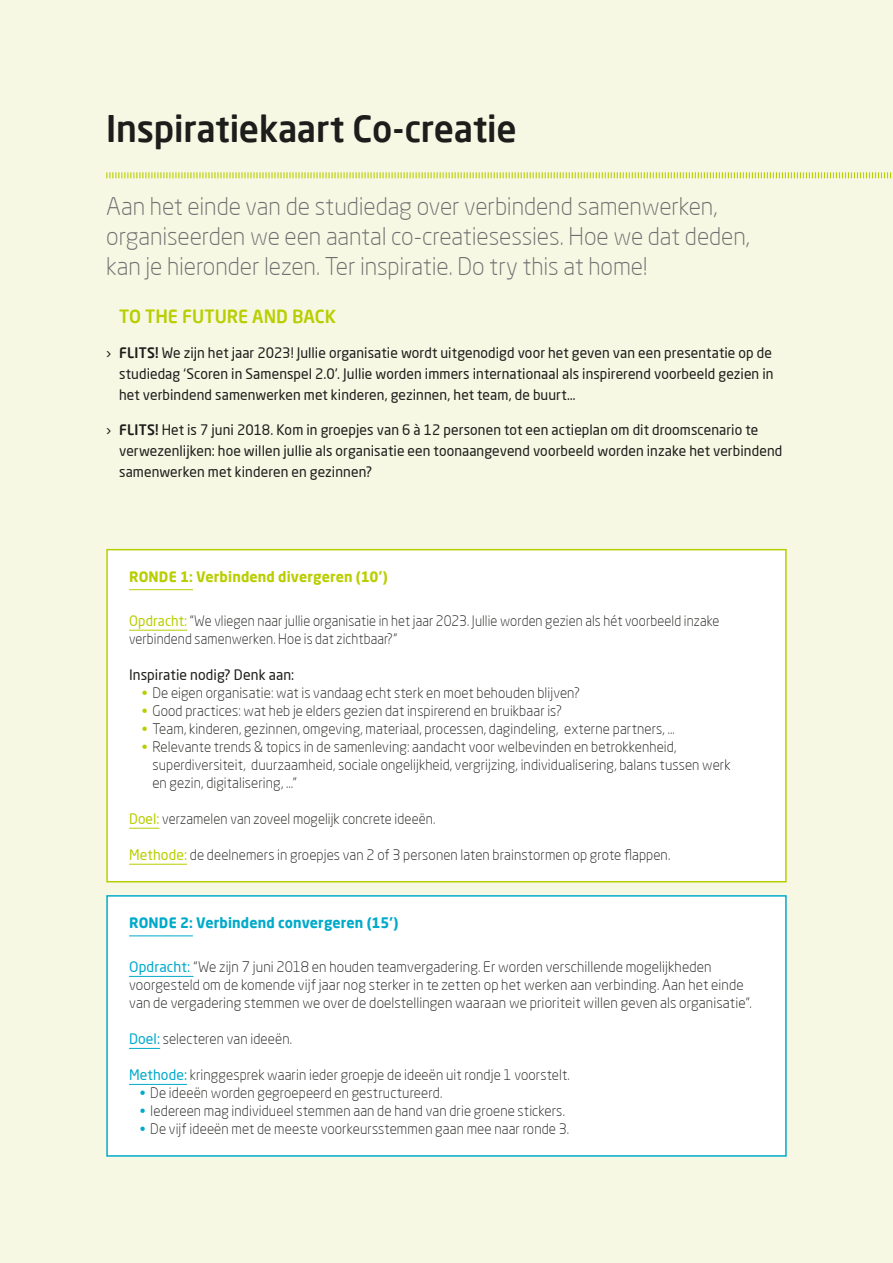
<style>
.page{position:relative;width:893px;height:1263px;background:#f6f8e4}
.page>*{position:absolute;margin:0;border:0;box-sizing:border-box;transform-origin:0 0}
.t1{font:500 36px "Neo Sans Pro";letter-spacing:-.005em;color:#1d1d1b}
.t2{font:300 24px/30px "Neo Sans Pro";letter-spacing:-.005em;color:#706f6f}
.t3{font:500 18px "Neo Sans Pro";letter-spacing:-.005em;color:#b9ce00}
.t4{font:300 14.25px/18px "Neo Sans Pro";letter-spacing:.005em;color:#1d1d1b}
.t5{font:14.25px/21px "Neo Sans Pro";letter-spacing:.005em;color:#1d1d1b;text-align:justify}
.t6{font:300 14.25px/18px "Neo Sans Pro";letter-spacing:.005em;color:#1d1d1b;scale:.95 1}
.t7{font:300 14.25px "Neo Sans Pro";letter-spacing:.005em;color:#1d1d1b;scale:.96 1}
.t8{font:700 14.25px "Neo Sans Pro";letter-spacing:.01em;color:#00aaca}
.t9{font:700 14.25px "Neo Sans Pro";letter-spacing:.01em;color:#b9ce00}
.s1{font-weight:500}
.s2{font-weight:400;color:#b9ce00}
.s3{color:#b9ce00}
.s4{font-weight:400;color:#00aaca}
.s5{color:#00aaca}
</style>
<div class="page">
<svg style="left:106px;top:172px;width:786px;height:7px"></svg>
<div style="left:107px;top:550px;width:679px;height:332px;background:#fff"></div>
<hr style="left:129px;top:589px;width:64px;height:1px;background:#b9ce00">
<hr style="left:129px;top:630px;width:58px;height:1px;background:#b9ce00">
<hr style="left:129px;top:828px;width:30px;height:1px;background:#b9ce00">
<hr style="left:129px;top:864px;width:58px;height:1px;background:#b9ce00">
<div style="left:106px;top:549px;width:681px;height:333px;border:2px solid #b9ce00"></div>
<div style="left:107px;top:896px;width:679px;height:260px;background:#fff"></div>
<hr style="left:129px;top:935px;width:64px;height:1px;background:#00aaca">
<hr style="left:129px;top:976px;width:64px;height:1px;background:#00aaca">
<hr style="left:129px;top:1048px;width:31px;height:1px;background:#00aaca">
<hr style="left:129px;top:1084px;width:58px;height:1px;background:#00aaca">
<div style="left:106px;top:895px;width:681px;height:262px;border:2px solid #00aaca"></div>
<h1 class="t1" style="left:106px;top:106px;width:412px">Inspiratiekaart Co-creatie</h1>
<h2 class="t2" style="left:106px;top:190px;width:645px">Aan het einde van de studiedag over verbindend samenwerken, organiseerden we een aantal co-creatiesessies. Hoe we dat deden, kan je hieronder lezen. Ter inspiratie. Do try this at home!</h2>
<p class="t3" style="left:119px;top:305px;width:218px">TO THE FUTURE AND BACK</p>
<p class="t5" style="left:119px;top:342px;width:656px;text-indent:-13px">› <span class="s1">FLITS!</span> We zijn het jaar 2023! Jullie organisatie wordt uitgenodigd voor het geven van een presentatie op de studiedag ‘Scoren in Samenspel 2.0’. Jullie worden immers internationaal als inspirerend voorbeeld gezien in het verbindend samenwerken met kinderen, gezinnen, het team, de buurt…</p>
<p class="t5" style="left:119px;top:419px;width:665px;text-align:left;text-indent:-13px">› <span class="s1">FLITS!</span> Het is 7 juni 2018. Kom in groepjes van 6 à 12 personen tot een actieplan om dit droomscenario te verwezenlijken: hoe willen jullie als organisatie een toonaangevend voorbeeld worden inzake het verbindend samenwerken met kinderen en gezinnen?</p>
<p class="t9" style="left:129px;top:568px;width:260px">RONDE 1: Verbindend divergeren (10’)</p>
<p class="t6" style="left:129px;top:611px;width:623px"><span class="s2">Opdracht:</span> “We vliegen naar jullie organisatie in het jaar 2023. Jullie worden gezien als hét voorbeeld inzake verbindend samenwerken. Hoe is dat zichtbaar?”</p>
<p class="t5" style="left:129px;top:664px;width:167px">Inspiratie nodig? Denk aan:</p>
<p class="t4" style="left:142px;top:683px;width:440px"><span class="s3">•</span> De eigen organisatie: wat is vandaag echt sterk en moet behouden blijven?</p>
<p class="t4" style="left:142px;top:701px;width:422px"><span class="s3">•</span> Good practices: wat heb je elders gezien dat inspirerend en bruikbaar is?</p>
<p class="t4" style="left:142px;top:719px;width:534px"><span class="s3">•</span> Team, kinderen, gezinnen, omgeving, materiaal, processen, dagindeling, externe partners, …</p>
<p class="t4" style="left:152px;top:737px;width:580px;text-indent:-11px"><span class="s3">•</span> Relevante trends &amp; topics in de samenleving: aandacht voor welbevinden en betrokkenheid, superdiversiteit, duurzaamheid, sociale ongelijkheid, vergrijzing, individualisering, balans tussen werk en gezin, digitalisering, …”</p>
<p class="t7" style="left:129px;top:810px;width:321px"><span class="s2">Doel:</span> verzamelen van zoveel mogelijk concrete ideeën.</p>
<p class="t4" style="left:129px;top:845px;width:543px"><span class="s2">Methode:</span> de deelnemers in groepjes van 2 of 3 personen laten brainstormen op grote flappen.</p>
<p class="t8" style="left:129px;top:914px;width:271px">RONDE 2: Verbindend convergeren (15’)</p>
<p class="t4" style="left:129px;top:957px;width:624px"><span class="s4">Opdracht:</span> “We zijn 7 juni 2018 en houden teamvergadering. Er worden verschillende mogelijkheden voorgesteld om de komende vijf jaar nog sterker in te zetten op het werken aan verbinding. Aan het einde van de vergadering stemmen we over de doelstellingen waaraan we prioriteit willen geven als organisatie”.</p>
<p class="t4" style="left:129px;top:1029px;width:165px"><span class="s4">Doel:</span> selecteren van ideeën.</p>
<p class="t4" style="left:129px;top:1065px;width:442px"><span class="s4">Methode:</span> kringgesprek waarin ieder groepje de ideeën uit rondje 1 voorstelt.</p>
<p class="t4" style="left:140px;top:1083px;width:304px"><span class="s5">•</span> De ideeën worden gegroepeerd en gestructureerd.</p>
<p class="t4" style="left:140px;top:1101px;width:427px"><span class="s5">•</span> Iedereen mag individueel stemmen aan de hand van drie groene stickers.</p>
<p class="t4" style="left:140px;top:1119px;width:431px"><span class="s5">•</span> De vijf ideeën met de meeste voorkeursstemmen gaan mee naar ronde 3.</p>
</div>
